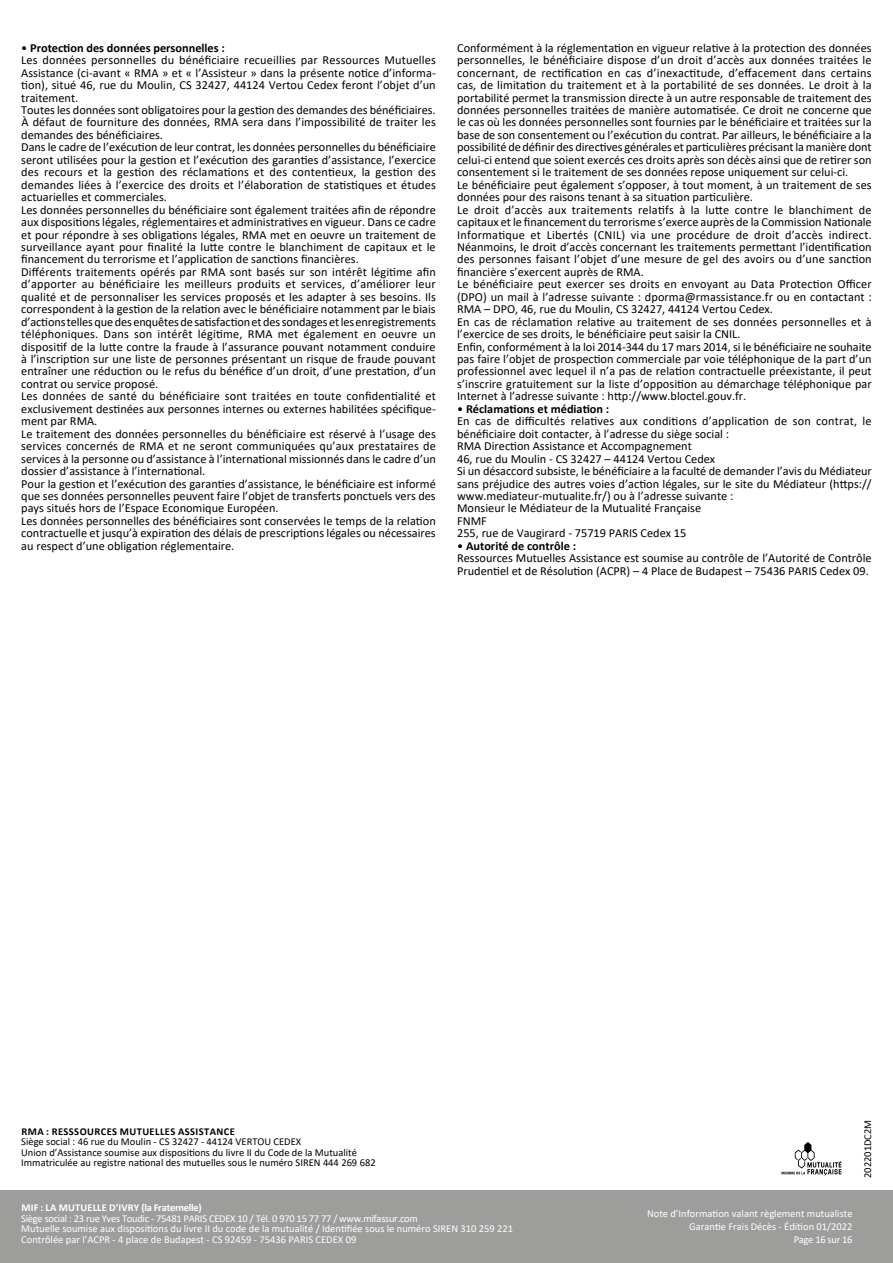
<style>
.page{position:relative;width:893px;height:1263px;background:#fff}
.page>*{position:absolute;margin:0;border:0;box-sizing:border-box;transform-origin:0 0}
.t1{font:12.3px/12.5px "Calibri";color:#000}
.t2{font:10.5px/10.5px "Calibri";color:#fff}
.t3{font:10.5px/10.5px "Calibri";color:#000}
.t4{font:700 10.5px "Calibri";letter-spacing:.015em;color:#fff}
.t5{font:700 10.5px "Calibri";letter-spacing:.04em;color:#000}
.t6{font:10.5px "Calibri";letter-spacing:-.025em;color:#fff}
.s1{font-weight:700}
</style>
<div class="page">
<div style="left:0;top:1191px;width:893px;height:72px;background:#9d9d9c"></div>
<svg style="left:782px;top:1142px;width:59px;height:33px"></svg>
<p class="t1" style="left:21px;top:41px;width:416px">• <span class="s1">Protection des données personnelles :<br></span>Les données personnelles du bénéficiaire recueillies par Ressources Mutuelles Assistance (ci‐avant « RMA » et « l’Assisteur » dans la présente notice d’informa&shy;tion), situé 46, rue du Moulin, CS 32427, 44124 Vertou Cedex feront l’objet d’un traitement.<br>Toutes les données sont obligatoires pour la gestion des demandes des bénéficiaires.<br>À défaut de fourniture des données, RMA sera dans l’impossibilité de traiter les demandes des bénéficiaires.<br>Dans le cadre de l’exécution de leur contrat, les données personnelles du bénéficiaire seront utilisées pour la gestion et l’exécution des garanties d’assistance, l’exercice des recours et la gestion des réclamations et des contentieux, la gestion des demandes liées à l’exercice des droits et l’élaboration de statistiques et études actuarielles et commerciales.<br>Les données personnelles du bénéficiaire sont également traitées afin de répondre aux dispositions légales, réglementaires et administratives en vigueur. Dans ce cadre et pour répondre à ses obligations légales, RMA met en oeuvre un traitement de surveillance ayant pour finalité la lutte contre le blanchiment de capitaux et le financement du terrorisme et l’application de sanctions financières.<br>Différents traitements opérés par RMA sont basés sur son intérêt légitime afin d’apporter au bénéficiaire les meilleurs produits et services, d’améliorer leur qualité et de personnaliser les services proposés et les adapter à ses besoins. Ils correspondent à la gestion de la relation avec le bénéficiaire notamment par le biais d’actions telles que des enquêtes de satisfaction et des sondages et les enregistrements téléphoniques. Dans son intérêt légitime, RMA met également en oeuvre un dispositif de la lutte contre la fraude à l’assurance pouvant notamment conduire à l’inscription sur une liste de personnes présentant un risque de fraude pouvant entraîner une réduction ou le refus du bénéfice d’un droit, d’une prestation, d’un contrat ou service proposé.<br>Les données de santé du bénéficiaire sont traitées en toute confidentialité et exclusivement destinées aux personnes internes ou externes habilitées spécifique&shy;ment par RMA.<br>Le traitement des données personnelles du bénéficiaire est réservé à l’usage des services concernés de RMA et ne seront communiquées qu’aux prestataires de services à la personne ou d’assistance à l’international missionnés dans le cadre d’un dossier d’assistance à l’international.<br>Pour la gestion et l’exécution des garanties d’assistance, le bénéficiaire est informé que ses données personnelles peuvent faire l’objet de transferts ponctuels vers des pays situés hors de l’Espace Economique Européen.<br>Les données personnelles des bénéficiaires sont conservées le temps de la relation contractuelle et jusqu’à expiration des délais de prescriptions légales ou nécessaires au respect d’une obligation réglementaire.</p>
<p class="t1" style="left:457px;top:41px;width:416px">Conformément à la réglementation en vigueur relative à la protection des données personnelles, le bénéficiaire dispose d’un droit d’accès aux données traitées le concernant, de rectification en cas d’inexactitude, d’effacement dans certains cas, de limitation du traitement et à la portabilité de ses données. Le droit à la portabilité permet la transmission directe à un autre responsable de traitement des données personnelles traitées de manière automatisée. Ce droit ne concerne que le cas où les données personnelles sont fournies par le bénéficiaire et traitées sur la base de son consentement ou l’exécution du contrat. Par ailleurs, le bénéficiaire a la possibilité de définir des directives générales et particulières précisant la manière dont celui‐ci entend que soient exercés ces droits après son décès ainsi que de retirer son consentement si le traitement de ses données repose uniquement sur celui‐ci.<br>Le bénéficiaire peut également s’opposer, à tout moment, à un traitement de ses données pour des raisons tenant à sa situation particulière.<br>Le droit d’accès aux traitements relatifs à la lutte contre le blanchiment de capitaux et le financement du terrorisme s’exerce auprès de la Commission Nationale Informatique et Libertés (CNIL) via une procédure de droit d’accès indirect.<br>Néanmoins, le droit d’accès concernant les traitements permettant l’identification des personnes faisant l’objet d’une mesure de gel des avoirs ou d’une sanction financière s’exercent auprès de RMA.<br>Le bénéficiaire peut exercer ses droits en envoyant au Data Protection Officer (DPO) un mail à l’adresse suivante : dporma@rmassistance.fr ou en contactant :<br>RMA – DPO, 46, rue du Moulin, CS 32427, 44124 Vertou Cedex.<br>En cas de réclamation relative au traitement de ses données personnelles et à l’exercice de ses droits, le bénéficiaire peut saisir la CNIL.<br>Enfin, conformément à la loi 2014‐344 du 17 mars 2014, si le bénéficiaire ne souhaite pas faire l’objet de prospection commerciale par voie téléphonique de la part d’un professionnel avec lequel il n’a pas de relation contractuelle préexistante, il peut s’inscrire gratuitement sur la liste d’opposition au démarchage téléphonique par Internet à l’adresse suivante : http://www.bloctel.gouv.fr.</p>
<p class="t1" style="left:457px;top:402px;width:416px">• <span class="s1">Réclamations et médiation :<br></span>En cas de difficultés relatives aux conditions d’application de son contrat, le bénéficiaire doit contacter, à l’adresse du siège social :<br>RMA Direction Assistance et Accompagnement<br>46, rue du Moulin - CS 32427 – 44124 Vertou Cedex<br>Si un désaccord subsiste, le bénéficiaire a la faculté de demander l’avis du Médiateur sans préjudice des autres voies d’action légales, sur le site du Médiateur (https:// www.mediateur-mutualite.fr/) ou à l’adresse suivante :<br>Monsieur le Médiateur de la Mutualité Française<br>FNMF<br>255, rue de Vaugirard - 75719 PARIS Cedex 15</p>
<p class="t1" style="left:457px;top:539px;width:416px">• <span class="s1">Autorité de contrôle :<br></span>Ressources Mutuelles Assistance est soumise au contrôle de l’Autorité de Contrôle<br>Prudentiel et de Résolution (ACPR) – 4 Place de Budapest – 75436 PARIS Cedex 09.</p>
<p class="t5" style="left:21px;top:1124px;width:215px">RMA : RESSSOURCES MUTUELLES ASSISTANCE</p>
<p class="t3" style="left:21px;top:1136px;width:356px">Siège social : 46 rue du Moulin - CS 32427 - 44124 VERTOU CEDEX<br>Union d’Assistance soumise aux dispositions du livre II du Code de la Mutualité<br>Immatriculée au registre national des mutuelles sous le numéro SIREN 444 269 682</p>
<p class="t4" style="left:21px;top:1200px;width:182px">MIF : LA MUTUELLE D’IVRY (la Fraternelle)</p>
<p class="t2" style="left:21px;top:1213px;width:493px">Siège social : 23 rue Yves Toudic - 75481 PARIS CEDEX 10 / Tél. 0 970 15 77 77 / www.mifassur.com<br>Mutuelle soumise aux dispositions du livre II du code de la mutualité / Identifiée sous le numéro SIREN 310 259 221<br>Contrôlée par l’ACPR - 4 place de Budapest - CS 92459 - 75436 PARIS CEDEX 09</p>
<p class="t3" style="left:862px;top:1178px;width:60px;rotate:-90deg">202201DC2M</p>
<p class="t2" style="left:647px;top:1207px;width:207px;line-height:12.8px;text-align:right">Note d’Information valant règlement mutualiste<br>Garantie Frais Décès - Édition 01/2022</p>
<p class="t6" style="left:794px;top:1232px;width:60px">Page 16 sur 16</p>
</div>
